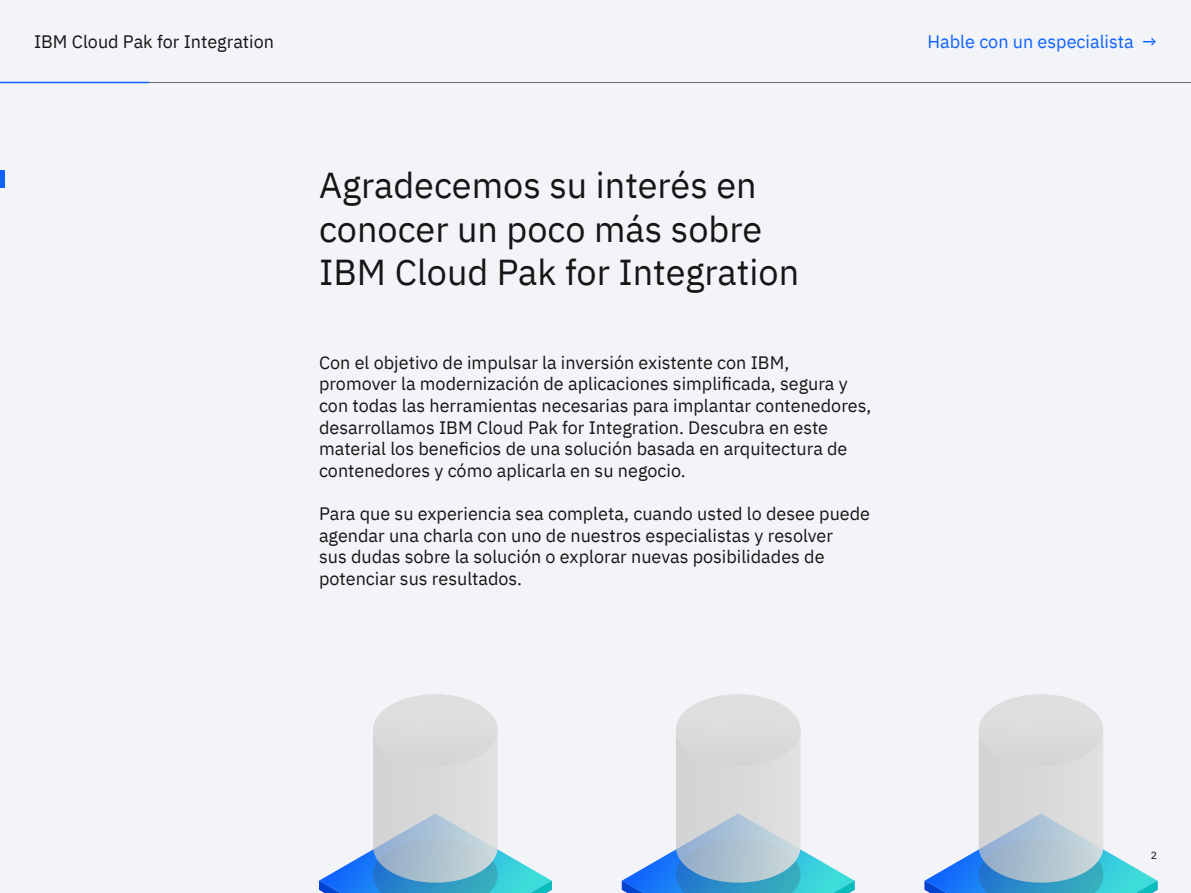
<style>
.page{position:relative;width:1191px;height:893px;background:#f2f4f8}
.page>*{position:absolute;margin:0;border:0;box-sizing:border-box;transform-origin:0 0}
.t1{font:36px/43.2px "IBM Plex Sans";color:#161616}
.t2{font:18px/21.6px "IBM Plex Sans";color:#161616}
.t3{font:18px "IBM Plex Sans";color:#0f62fe}
.t4{font:10.5px "IBM Plex Sans";color:#161616}
</style>
<div class="page">
<hr style="left:0;top:82px;width:1191px;height:1px;background:#706f70">
<hr style="left:0;top:171px;width:4px;height:17px;background:#0f62fe">
<hr style="left:0;top:82px;width:149px;height:1px;background:#0f62fe">
<svg style="left:319px;top:694px;width:233px;height:199px"></svg>
<svg style="left:622px;top:694px;width:232px;height:199px"></svg>
<svg style="left:924px;top:694px;width:233px;height:199px"></svg>
<p class="t2" style="left:34px;top:29px;width:241px">IBM Cloud Pak for Integration</p>
<h1 class="t1" style="left:319px;top:161px;width:481px">Agradecemos su interés en conocer un poco más sobre<br>IBM Cloud Pak for Integration</h1>
<p class="t2" style="left:319px;top:350px;width:554px">Con el objetivo de impulsar la inversión existente con IBM, promover la modernización de aplicaciones simplificada, segura y con todas las herramientas necesarias para implantar contenedores, desarrollamos IBM Cloud Pak for Integration. Descubra en este material los beneficios de una solución basada en arquitectura de contenedores y cómo aplicarla en su negocio.</p>
<p class="t2" style="left:319px;top:501px;width:552px">Para que su experiencia sea completa, cuando usted lo desee puede agendar una charla con uno de nuestros especialistas y resolver<br>sus dudas sobre la solución o explorar nuevas posibilidades de potenciar sus resultados.</p>
<p class="t3" style="left:927px;top:28px;width:231px">Hable con un especialista →</p>
<p class="t4" style="left:1150px;top:847px;width:8px">2</p>
</div>
